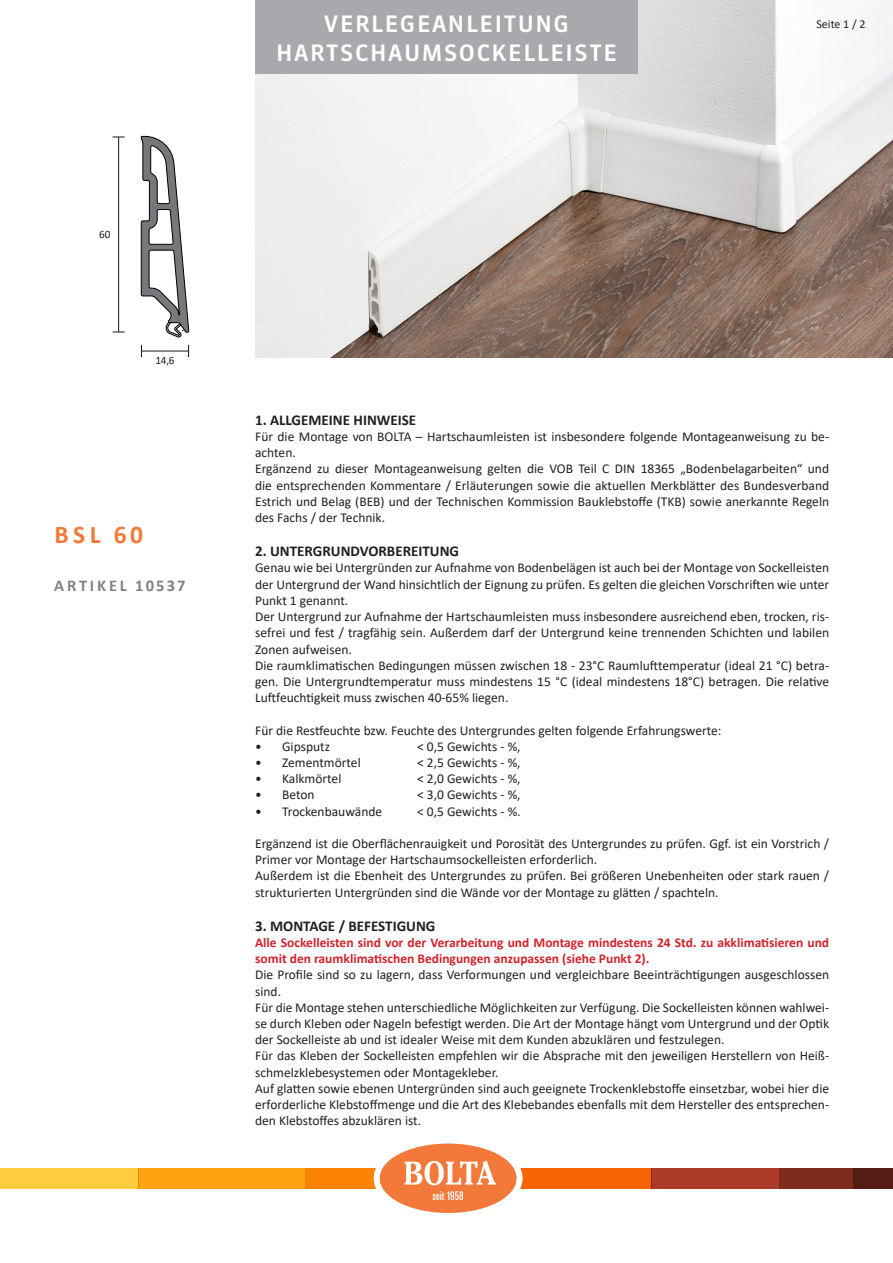
<style>
.page{position:relative;width:893px;height:1263px;background:#fff}
.page>*{position:absolute;margin:0;border:0;box-sizing:border-box;transform-origin:0 0}
.Artikelbezeichnung{font:700 25.5px "Calibri";color:#f3793b}
.Seitenkategorie_ob{font:500 22.5px "Sanuk OT";letter-spacing:.07em;color:#fff}
.Kategorien{font:700 16.5px "Calibri";letter-spacing:.165em;color:#808285}
.t1{font:700 15px "Calibri";color:#231f20}
.t2{font:13.5px/16.2px "Calibri";color:#231f20;text-align:justify}
.t3{font:700 13.5px/16.2px "Calibri";color:#d1232a}
.t4{font:12px "Calibri";color:#231f20}
.Fließtext{font:11.25px "Calibri";color:#231f20}
</style>
<div class="page">
<img style="left:255px;top:0;width:638px;height:357px">
<div style="left:255px;top:0;width:383px;height:74px;background:#a8a9ad"></div>
<div style="left:0;top:1168px;width:139px;height:20px;background:#fecc3c"></div>
<div style="left:139px;top:1168px;width:513px;height:20px;background:#fda30e"></div>
<svg style="left:306px;top:1168px;width:346px;height:20px;background:#f76d02"></svg>
<div style="left:652px;top:1168px;width:241px;height:20px;background:#ac3b29"></div>
<div style="left:780px;top:1168px;width:113px;height:20px;background:#7e2b1e"></div>
<div style="left:853px;top:1168px;width:40px;height:20px;background:#531c14"></div>
<div style="left:377px;top:1140px;width:143px;height:76px;background:#f3793b;border-radius:50%"></div>
<div style="left:374px;top:1137px;width:149px;height:82px;border:6px solid #fff;border-radius:50%"></div>
<svg style="left:404px;top:1160px;width:92px;height:25px"></svg>
<svg style="left:433px;top:1191px;width:30px;height:9px"></svg>
<hr style="left:118px;top:137px;width:1px;height:195px;background:#231f20">
<svg style="left:113px;top:136px;width:12px;height:1px"></svg>
<svg style="left:113px;top:331px;width:12px;height:1px"></svg>
<svg style="left:141px;top:135px;width:48px;height:222px"></svg>
<p class="Fließtext" style="left:99px;top:227px;width:13px">60</p>
<p class="Fließtext" style="left:155px;top:352px;width:21px">14,6</p>
<p class="Artikelbezeichnung" style="left:54px;top:516px;width:90px">BSL 60</p>
<p class="Kategorien" style="left:54px;top:574px;width:133px">ARTIKEL 10537</p>
<p class="Seitenkategorie_ob" style="left:324px;top:10px;width:247px">VERLEGEANLEITUNG</p>
<p class="t4" style="left:816px;top:16px;width:51px">Seite 1 / 2</p>
<p class="Seitenkategorie_ob" style="left:276px;top:38px;width:342px">HARTSCHAUMSOCKELLEISTE</p>
<p class="t1" style="left:255px;top:409px;width:163px">1. ALLGEMEINE HINWEISE</p>
<p class="t2" style="left:255px;top:428px;width:576px">Für die Montage von BOLTA – Hartschaumleisten ist insbesondere folgende Montageanweisung zu be&shy;achten.</p>
<p class="t2" style="left:255px;top:460px;width:576px">Ergänzend zu dieser Montageanweisung gelten die VOB Teil C DIN 18365 „Bodenbelagarbeiten“ und die entsprechenden Kommentare / Erläuterungen sowie die aktuellen Merkblätter des Bundesverband Estrich und Belag (BEB) und der Technischen Kommission Bauklebstoffe (TKB) sowie anerkannte Regeln des Fachs / der Technik.</p>
<p class="t1" style="left:255px;top:541px;width:205px">2. UNTERGRUNDVORBEREITUNG</p>
<p class="t2" style="left:255px;top:559px;width:576px">Genau wie bei Untergründen zur Aufnahme von Bodenbelägen ist auch bei der Montage von Sockelleisten der Untergrund der Wand hinsichtlich der Eignung zu prüfen. Es gelten die gleichen Vorschriften wie unter Punkt 1 genannt.</p>
<p class="t2" style="left:255px;top:608px;width:576px">Der Untergrund zur Aufnahme der Hartschaumleisten muss insbesondere ausreichend eben, trocken, ris&shy;sefrei und fest / tragfähig sein. Außerdem darf der Untergrund keine trennenden Schichten und labilen Zonen aufweisen.</p>
<p class="t2" style="left:255px;top:657px;width:576px">Die raumklimatischen Bedingungen müssen zwischen 18 - 23°C Raumlufttemperatur (ideal 21 °C) betra&shy;gen. Die Untergrundtemperatur muss mindestens 15 °C (ideal mindestens 18°C) betragen. Die relative Luftfeuchtigkeit muss zwischen 40-65% liegen.</p>
<p class="t2" style="left:255px;top:721px;width:468px">Für die Restfeuchte bzw. Feuchte des Untergrundes gelten folgende Erfahrungswerte:</p>
<p class="t2" style="left:255px;top:738px;width:76px">• Gipsputz</p>
<p class="t2" style="left:417px;top:738px;width:105px">&lt; 0,5 Gewichts - %,</p>
<p class="t2" style="left:255px;top:754px;width:107px">• Zementmörtel</p>
<p class="t2" style="left:417px;top:754px;width:105px">&lt; 2,5 Gewichts - %,</p>
<p class="t2" style="left:255px;top:770px;width:88px">• Kalkmörtel</p>
<p class="t2" style="left:417px;top:770px;width:105px">&lt; 2,0 Gewichts - %,</p>
<p class="t2" style="left:255px;top:786px;width:61px">• Beton</p>
<p class="t2" style="left:417px;top:786px;width:105px">&lt; 3,0 Gewichts - %,</p>
<p class="t2" style="left:255px;top:802px;width:129px">• Trockenbauwände</p>
<p class="t2" style="left:417px;top:802px;width:105px">&lt; 0,5 Gewichts - %.</p>
<p class="t2" style="left:255px;top:835px;width:576px">Ergänzend ist die Oberflächenrauigkeit und Porosität des Untergrundes zu prüfen. Ggf. ist ein Vorstrich /<br>Primer vor Montage der Hartschaumsockelleisten erforderlich.</p>
<p class="t2" style="left:255px;top:867px;width:575px">Außerdem ist die Ebenheit des Untergrundes zu prüfen. Bei größeren Unebenheiten oder stark rauen / strukturierten Untergründen sind die Wände vor der Montage zu glätten / spachteln.</p>
<p class="t1" style="left:255px;top:915px;width:182px">3. MONTAGE / BEFESTIGUNG</p>
<p class="t3" style="left:255px;top:934px;width:576px">Alle Sockelleisten sind vor der Verarbeitung und Montage mindestens 24 Std. zu akklimatisieren und somit den raumklimatischen Bedingungen anzupassen (siehe Punkt 2).</p>
<p class="t2" style="left:255px;top:966px;width:575px">Die Profile sind so zu lagern, dass Verformungen und vergleichbare Beeinträchtigungen ausgeschlossen sind.</p>
<p class="t2" style="left:255px;top:999px;width:576px">Für die Montage stehen unterschiedliche Möglichkeiten zur Verfügung. Die Sockelleisten können wahlwei&shy;se durch Kleben oder Nageln befestigt werden. Die Art der Montage hängt vom Untergrund und der Optik der Sockelleiste ab und ist idealer Weise mit dem Kunden abzuklären und festzulegen.</p>
<p class="t2" style="left:255px;top:1047px;width:576px">Für das Kleben der Sockelleisten empfehlen wir die Absprache mit den jeweiligen Herstellern von Heiß&shy;schmelzklebesystemen oder Montagekleber.</p>
<p class="t2" style="left:255px;top:1080px;width:576px">Auf glatten sowie ebenen Untergründen sind auch geeignete Trockenklebstoffe einsetzbar, wobei hier die erforderliche Klebstoffmenge und die Art des Klebebandes ebenfalls mit dem Hersteller des entsprechen&shy;den Klebstoffes abzuklären ist.</p>
</div>
